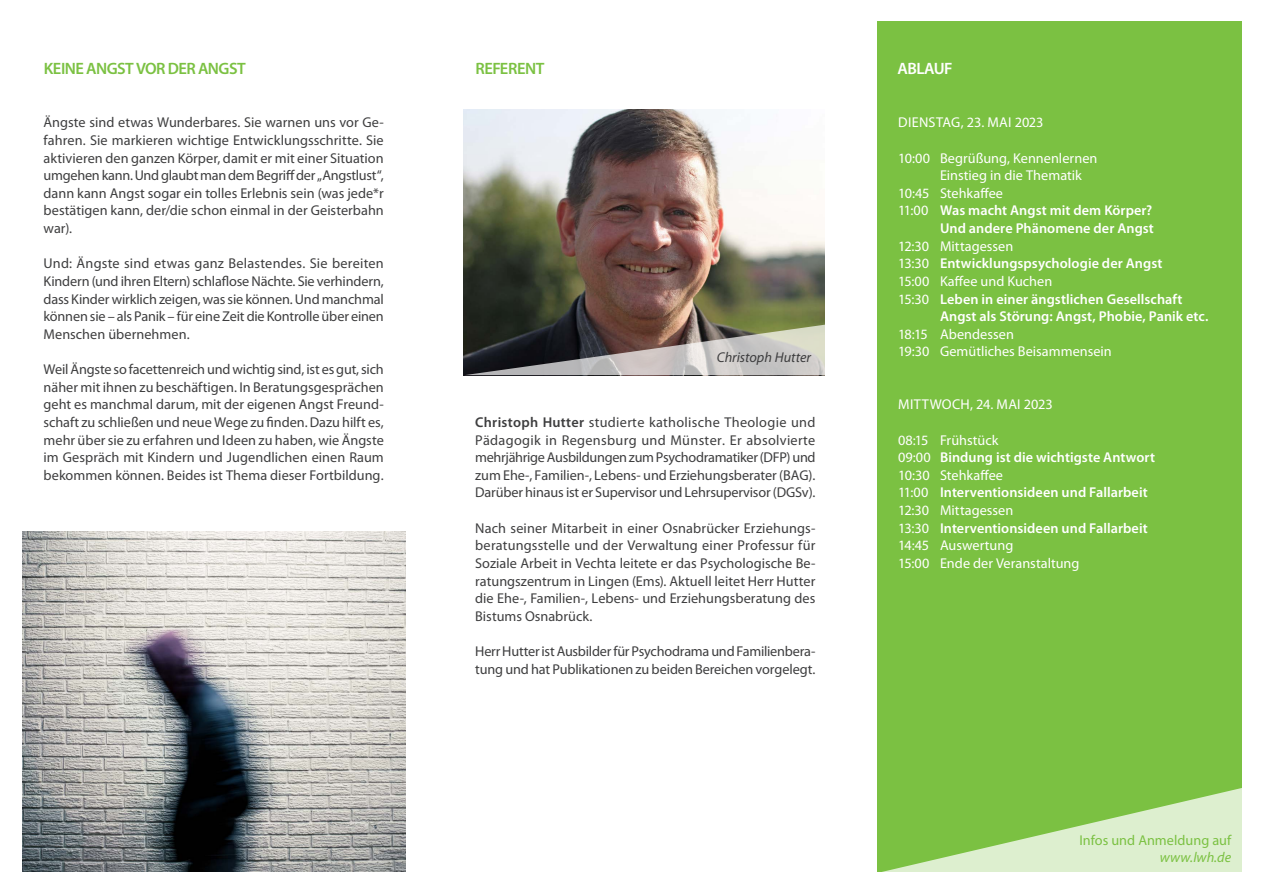
<style>
.page{position:relative;width:1263px;height:893px;background:#fff}
.page>*{position:absolute;margin:0;border:0;box-sizing:border-box;transform-origin:0 0}
.Seitenüberschrift{font:600 16.5px "Myriad Pro";letter-spacing:-.03em;color:#7bc142}
.t1{font:600 16.5px "Myriad Pro";letter-spacing:-.03em;color:#fff}
.t2{font:14.25px/17.7px "Myriad Pro";letter-spacing:-.005em;color:#3e3e3f;text-align:justify}
.t3{font:600 14.25px "Myriad Pro";letter-spacing:.005em;color:#fff}
.t4{font:14.25px "Myriad Pro";letter-spacing:.005em;color:#fff}
.t5{font:14.25px "Myriad Pro";color:#7bc142}
.t6{font:italic 14.25px "Myriad Pro";color:#3e3e3f}
.t7{font:italic 14.25px "Myriad Pro";color:#7bc142}
.s1{font-weight:600}
.s2{font-weight:400}
</style>
<div class="page">
<div style="left:877px;top:21px;width:365px;height:851px;background:#7bc142"></div>
<svg style="left:882px;top:788px;width:360px;height:84px"></svg>
<img style="left:22px;top:531px;width:383px;height:341px">
<img style="left:463px;top:110px;width:362px;height:265px">
<svg style="left:465px;top:324px;width:360px;height:51px;background:#807c78"></svg>
<p class="Seitenüberschrift" style="left:44px;top:58px;width:204px">KEINE ANGST VOR DER ANGST</p>
<p class="t2" style="left:44px;top:113px;width:342px">Ängste sind etwas Wunderbares. Sie warnen uns vor Ge&shy;fahren. Sie markieren wichtige Entwicklungsschritte. Sie aktivieren den ganzen Körper, damit er mit einer Situation umgehen kann. Und glaubt man dem Begriff der „Angstlust“, dann kann Angst sogar ein tolles Erlebnis sein (was jede*r bestätigen kann, der/die schon einmal in der Geisterbahn war).</p>
<p class="t2" style="left:44px;top:254px;width:342px">Und: Ängste sind etwas ganz Belastendes. Sie bereiten Kindern (und ihren Eltern) schlaflose Nächte. Sie verhindern, dass Kinder wirklich zeigen, was sie können. Und manchmal können sie – als Panik – für eine Zeit die Kontrolle über einen Menschen übernehmen.</p>
<p class="t2" style="left:44px;top:360px;width:342px">Weil Ängste so facettenreich und wichtig sind, ist es gut, sich näher mit ihnen zu beschäftigen. In Beratungsgesprächen geht es manchmal darum, mit der eigenen Angst Freund&shy;schaft zu schließen und neue Wege zu finden. Dazu hilft es, mehr über sie zu erfahren und Ideen zu haben, wie Ängste im Gespräch mit Kindern und Jugendlichen einen Raum bekommen können. Beides ist Thema dieser Fortbildung.</p>
<p class="Seitenüberschrift" style="left:475px;top:58px;width:70px">REFERENT</p>
<p class="t6" style="left:717px;top:349px;width:96px">Christoph Hutter</p>
<p class="t2" style="left:475px;top:413px;width:342px"><span class="s1">Christoph Hutter</span> studierte katholische Theologie und Pädagogik in Regensburg und Münster. Er absolvierte mehrjährige Ausbildungen zum Psychodramatiker (DFP) und zum Ehe-, Familien-, Lebens- und Erziehungsberater (BAG).<br>Darüber hinaus ist er Supervisor und Lehrsupervisor (DGSv).</p>
<p class="t2" style="left:475px;top:519px;width:342px">Nach seiner Mitarbeit in einer Osnabrücker Erziehungs&shy;beratungsstelle und der Verwaltung einer Professur für Soziale Arbeit in Vechta leitete er das Psychologische Be&shy;ratungszentrum in Lingen (Ems). Aktuell leitet Herr Hutter die Ehe-, Familien-, Lebens- und Erziehungsberatung des Bistums Osnabrück.</p>
<p class="t2" style="left:475px;top:642px;width:342px">Herr Hutter ist Ausbilder für Psychodrama und Familienbera&shy;tung und hat Publikationen zu beiden Bereichen vorgelegt.</p>
<p class="t1" style="left:897px;top:58px;width:57px">ABLAUF</p>
<p class="t4" style="left:898px;top:114px;width:147px">DIENSTAG, 23. MAI 2023</p>
<p class="t4" style="left:898px;top:149px;width:201px">10:00 Begrüßung, Kennenlernen</p>
<p class="t4" style="left:940px;top:167px;width:143px">Einstieg in die Thematik</p>
<p class="t4" style="left:898px;top:184px;width:107px">10:45 Stehkaffee</p>
<p class="t3" style="left:898px;top:202px;width:256px"><span class="s2">11:00</span> Was macht Angst mit dem Körper?</p>
<p class="t3" style="left:940px;top:219px;width:215px">Und andere Phänomene der Angst</p>
<p class="t4" style="left:898px;top:237px;width:117px">12:30 Mittagessen</p>
<p class="t3" style="left:898px;top:254px;width:266px"><span class="s2">13:30</span> Entwicklungspsychologie der Angst</p>
<p class="t4" style="left:898px;top:272px;width:156px">15:00 Kaffee und Kuchen</p>
<p class="t3" style="left:898px;top:290px;width:286px"><span class="s2">15:30</span> Leben in einer ängstlichen Gesellschaft</p>
<p class="t3" style="left:940px;top:307px;width:270px">Angst als Störung: Angst, Phobie, Panik etc.</p>
<p class="t4" style="left:898px;top:325px;width:117px">18:15 Abendessen</p>
<p class="t4" style="left:898px;top:343px;width:215px">19:30 Gemütliches Beisammensein</p>
<p class="t4" style="left:898px;top:396px;width:156px">MITTWOCH, 24. MAI 2023</p>
<p class="t4" style="left:898px;top:431px;width:102px">08:15 Frühstück</p>
<p class="t3" style="left:898px;top:448px;width:258px"><span class="s2">09:00</span> Bindung ist die wichtigste Antwort</p>
<p class="t4" style="left:898px;top:466px;width:107px">10:30 Stehkaffee</p>
<p class="t3" style="left:898px;top:484px;width:251px"><span class="s2">11:00</span> Interventionsideen und Fallarbeit</p>
<p class="t4" style="left:898px;top:501px;width:117px">12:30 Mittagessen</p>
<p class="t3" style="left:898px;top:519px;width:251px"><span class="s2">13:30</span> Interventionsideen und Fallarbeit</p>
<p class="t4" style="left:898px;top:537px;width:117px">14:45 Auswertung</p>
<p class="t4" style="left:898px;top:554px;width:183px">15:00 Ende der Veranstaltung</p>
<p class="t5" style="left:1079px;top:831px;width:153px">Infos und Anmeldung auf</p>
<p class="t7" style="left:1160px;top:849px;width:73px">www.lwh.de</p>
</div>
